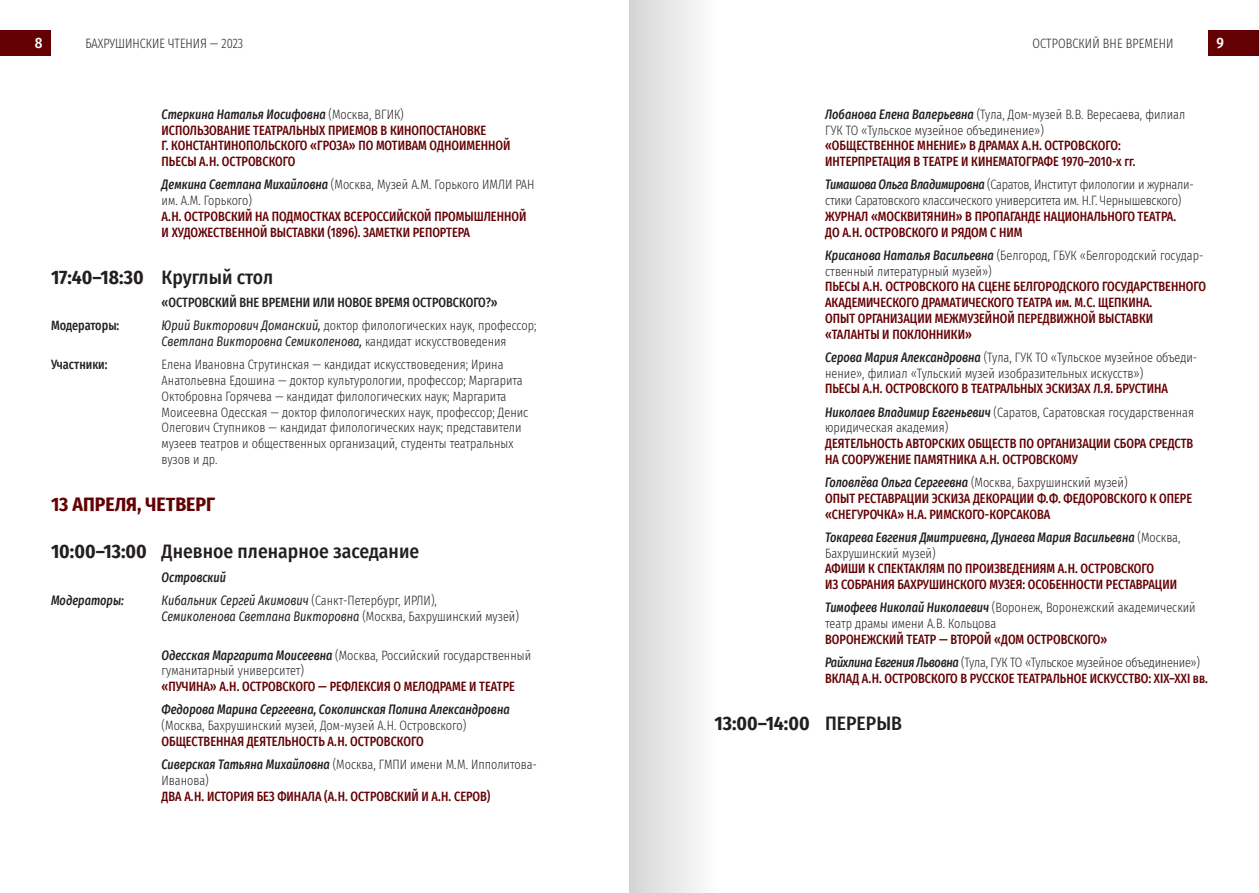
<style>
.page{position:relative;width:1259px;height:893px;background:#fff}
.page>*{position:absolute;margin:0;border:0;box-sizing:border-box;transform-origin:0 0}
.t1{font:700 19.5px "Fira Sans Condensed";color:#231f20}
.t2{font:500 19.5px "Fira Sans Condensed";color:#231f20}
.t3{font:700 19.5px "Fira Sans Condensed";color:#630003}
.t4{font:500 15px "Fira Sans Condensed";color:#fff}
.t5{font:500 13.5px/15.8px "Fira Sans Condensed";color:#630003;scale:.9 1}
.t6{font:300 13.5px/15.8px "Fira Sans Condensed";color:#231f20;scale:.9 1}
.t7{font:300 13.5px/15.8px "Fira Sans Condensed";letter-spacing:-.02em;color:#231f20;scale:.9 1}
.t8{font:italic 500 13.5px/15.8px "Fira Sans Condensed";color:#231f20;scale:.9 1}
.t9{font:italic 13.5px/15.8px "Fira Sans Condensed";color:#231f20;scale:.9 1}
.t10{font:500 13.5px "Fira Sans Condensed";color:#231f20;scale:.9 1}
.s1{font-style:italic;color:#231f20}
.s2{font-weight:300;color:#231f20}
.s3{font-weight:500;font-style:italic}
.s4{font-weight:500}
.s5{font-weight:400;font-style:italic}
.s6{font-weight:700}
.s7{font-weight:300;font-style:normal}
.s8{font-weight:500;color:#630003}
</style>
<div class="page">
<div style="left:0;top:30px;width:50px;height:26px;background:#630003"></div>
<div style="left:1208px;top:30px;width:51px;height:26px;background:#630003"></div>
<div style="left:629px;top:0;width:88px;height:893px;background:linear-gradient(to right,#d5d5d5,#fdfdfd)"></div>
<p class="t4" style="left:35px;top:31px;width:9px">8</p>
<p class="t6" style="left:85px;top:35px;width:177px">БАХРУШИНСКИЕ ЧТЕНИЯ — 2023</p>
<p class="t6" style="left:1032px;top:35px;width:158px">ОСТРОВСКИЙ ВНЕ ВРЕМЕНИ</p>
<p class="t4" style="left:1216px;top:31px;width:9px">9</p>
<p class="t5" style="left:162px;top:106px;width:389px"><span class="s1">Стеркина Наталья Иосифовна</span> <span class="s2">(Москва, ВГИК)<br></span>ИСПОЛЬЗОВАНИЕ ТЕАТРАЛЬНЫХ ПРИЕМОВ В КИНОПОСТАНОВКЕ<br>Г. КОНСТАНТИНОПОЛЬСКОГО «ГРОЗА» ПО МОТИВАМ ОДНОИМЕННОЙ ПЬЕСЫ А.Н. ОСТРОВСКОГО</p>
<p class="t6" style="left:162px;top:177px;width:416px"><span class="s3">Демкина Светлана Михайловна</span> (Москва, Музей А.М. Горького ИМЛИ РАН им. А.М. Горького)</p>
<p class="t5" style="left:162px;top:208px;width:407px">А.Н. ОСТРОВСКИЙ НА ПОДМОСТКАХ ВСЕРОССИЙСКОЙ ПРОМЫШЛЕННОЙ<br>И ХУДОЖЕСТВЕННОЙ ВЫСТАВКИ (1896). ЗАМЕТКИ РЕПОРТЕРА</p>
<h1 class="t1" style="left:51px;top:261px;width:224px">17:40–18:30 <span class="s4">Круглый стол</span></h1>
<p class="t10" style="left:162px;top:292px;width:375px">«ОСТРОВСКИЙ ВНЕ ВРЕМЕНИ ИЛИ НОВОЕ ВРЕМЯ ОСТРОВСКОГО?»</p>
<p class="t10" style="left:51px;top:315px;width:77px">Модераторы:</p>
<p class="t6" style="left:162px;top:318px;width:418px"><span class="s5">Юрий Викторович Доманский,</span> доктор филологических наук, профессор;<br><span class="s5">Светлана Викторовна Семиколенова,</span> кандидат искусствоведения</p>
<p class="t10" style="left:51px;top:354px;width:64px">Участники:</p>
<p class="t6" style="left:162px;top:357px;width:409px">Елена Ивановна Струтинская — кандидат искусствоведения; Ирина Анатольевна Едошина — доктор культурологии, профессор; Маргарита Октобровна Горячева — кандидат филологических наук; Маргарита Моисеевна Одесская — доктор филологических наук, профессор; Денис Олегович Ступников — кандидат филологических наук; представители музеев театров и общественных организаций, студенты театральных вузов и др.</p>
<h1 class="t3" style="left:51px;top:488px;width:166px">13 АПРЕЛЯ, ЧЕТВЕРГ</h1>
<h1 class="t2" style="left:51px;top:536px;width:370px"><span class="s6">10:00–13:00</span> Дневное пленарное заседание</h1>
<p class="t8" style="left:162px;top:568px;width:73px">Островский</p>
<p class="t8" style="left:51px;top:592px;width:82px">Модераторы:</p>
<p class="t9" style="left:162px;top:592px;width:398px">Кибальник Сергей Акимович <span class="s7">(Санкт-Петербург, ИРЛИ),<br></span>Семиколенова Светлана Викторовна <span class="s7">(Москва, Бахрушинский музей)</span></p>
<p class="t6" style="left:162px;top:647px;width:412px"><span class="s3">Одесская Маргарита Моисеевна</span> (Москва, Российский государственный гуманитарный университет)</p>
<p class="t5" style="left:162px;top:678px;width:394px">«ПУЧИНА» А.Н. ОСТРОВСКОГО — РЕФЛЕКСИЯ О МЕЛОДРАМЕ И ТЕАТРЕ</p>
<p class="t8" style="left:162px;top:701px;width:388px">Федорова Марина Сергеевна, Соколинская Полина Александровна</p>
<p class="t6" style="left:162px;top:718px;width:340px">(Москва, Бахрушинский музей, Дом-музей А.Н. Островского)</p>
<p class="t5" style="left:162px;top:729px;width:418px;line-height:23.2px">ОБЩЕСТВЕННАЯ ДЕЯТЕЛЬНОСТЬ А.Н. ОСТРОВСКОГО<br><span class="s1">Сиверская Татьяна Михайловна</span> <span class="s2">(Москва, ГМПИ имени М.М. Ипполитова-</span></p>
<p class="t6" style="left:162px;top:772px;width:54px">Иванова)</p>
<p class="t5" style="left:162px;top:787px;width:367px">ДВА А.Н. ИСТОРИЯ БЕЗ ФИНАЛА (А.Н. ОСТРОВСКИЙ И А.Н. СЕРОВ)</p>
<p class="t6" style="left:825px;top:106px;width:402px"><span class="s3">Лобанова Елена Валерьевна</span> (Тула, Дом-музей В.В. Вересаева, филиал<br>ГУК ТО «Тульское музейное объединение»)</p>
<p class="t5" style="left:825px;top:137px;width:346px">«ОБЩЕСТВЕННОЕ МНЕНИЕ» В ДРАМАХ А.Н. ОСТРОВСКОГО:<br>ИНТЕРПРЕТАЦИЯ В ТЕАТРЕ И КИНЕМАТОГРАФЕ 1970–2010‑х гг.</p>
<p class="t7" style="left:825px;top:177px;width:411px"><span class="s3">Тимашова Ольга Владимировна</span> (Саратов, Институт филологии и журнали&shy;стики Саратовского классического университета им. Н.Г. Чернышевского)</p>
<p class="t5" style="left:825px;top:208px;width:391px">ЖУРНАЛ «МОСКВИТЯНИН» В ПРОПАГАНДЕ НАЦИОНАЛЬНОГО ТЕАТРА.<br>ДО А.Н. ОСТРОВСКОГО И РЯДОМ С НИМ</p>
<p class="t6" style="left:825px;top:247px;width:422px"><span class="s3">Крисанова Наталья Васильевна</span> (Белгород, ГБУК «Белгородский государ&shy;ственный литературный музей»)</p>
<p class="t5" style="left:825px;top:278px;width:425px">ПЬЕСЫ А.Н. ОСТРОВСКОГО НА СЦЕНЕ БЕЛГОРОДСКОГО ГОСУДАРСТВЕННОГО АКАДЕМИЧЕСКОГО ДРАМАТИЧЕСКОГО ТЕАТРА им. М.С. ЩЕПКИНА.<br>ОПЫТ ОРГАНИЗАЦИИ МЕЖМУЗЕЙНОЙ ПЕРЕДВИЖНОЙ ВЫСТАВКИ «ТАЛАНТЫ И ПОКЛОННИКИ»</p>
<p class="t6" style="left:825px;top:349px;width:415px"><span class="s3">Серова Мария Александровна</span> (Тула, ГУК ТО «Тульское музейное объеди&shy;нение», филиал «Тульский музей изобразительных искусств»)</p>
<p class="t5" style="left:825px;top:376px;width:411px;line-height:23.2px">ПЬЕСЫ А.Н. ОСТРОВСКОГО В ТЕАТРАЛЬНЫХ ЭСКИЗАХ Л.Я. БРУСТИНА<br><span class="s1">Николаев Владимир Евгеньевич</span> <span class="s2">(Саратов, Саратовская государственная</span></p>
<p class="t6" style="left:825px;top:420px;width:138px">юридическая академия)</p>
<p class="t5" style="left:825px;top:435px;width:410px">ДЕЯТЕЛЬНОСТЬ АВТОРСКИХ ОБЩЕСТВ ПО ОРГАНИЗАЦИИ СБОРА СРЕДСТВ<br>НА СООРУЖЕНИЕ ПАМЯТНИКА А.Н. ОСТРОВСКОМУ</p>
<p class="t5" style="left:825px;top:474px;width:409px"><span class="s1">Головлёва Ольга Сергеевна</span> <span class="s2">(Москва, Бахрушинский музей)<br></span>ОПЫТ РЕСТАВРАЦИИ ЭСКИЗА ДЕКОРАЦИИ Ф.Ф. ФЕДОРОВСКОГО К ОПЕРЕ «СНЕГУРОЧКА» Н.А. РИМСКОГО-КОРСАКОВА</p>
<p class="t8" style="left:825px;top:529px;width:396px">Токарева Евгения Дмитриевна, Дунаева Мария Васильевна <span class="s7">(Москва,<br>Бахрушинский музей)</span></p>
<p class="t5" style="left:825px;top:560px;width:392px">АФИШИ К СПЕКТАКЛЯМ ПО ПРОИЗВЕДЕНИЯМ А.Н. ОСТРОВСКОГО<br>ИЗ СОБРАНИЯ БАХРУШИНСКОГО МУЗЕЯ: ОСОБЕННОСТИ РЕСТАВРАЦИИ</p>
<p class="t6" style="left:825px;top:600px;width:413px"><span class="s3">Тимофеев Николай Николаевич</span> (Воронеж, Воронежский академический театр драмы имени А.В. Кольцова</p>
<p class="t7" style="left:825px;top:628px;width:418px;line-height:23.2px"><span class="s8">ВОРОНЕЖСКИЙ ТЕАТР — ВТОРОЙ «ДОМ ОСТРОВСКОГО»<br></span><span class="s3">Райхлина Евгения Львовна</span> (Тула, ГУК ТО «Тульское музейное объединение»)</p>
<p class="t5" style="left:825px;top:670px;width:427px">ВКЛАД А.Н. ОСТРОВСКОГО В РУССКОЕ ТЕАТРАЛЬНОЕ ИСКУССТВО: XIX–XXI вв.</p>
<h1 class="t1" style="left:714px;top:707px;width:189px">13:00–14:00 <span class="s4">ПЕРЕРЫВ</span></h1>
</div>
